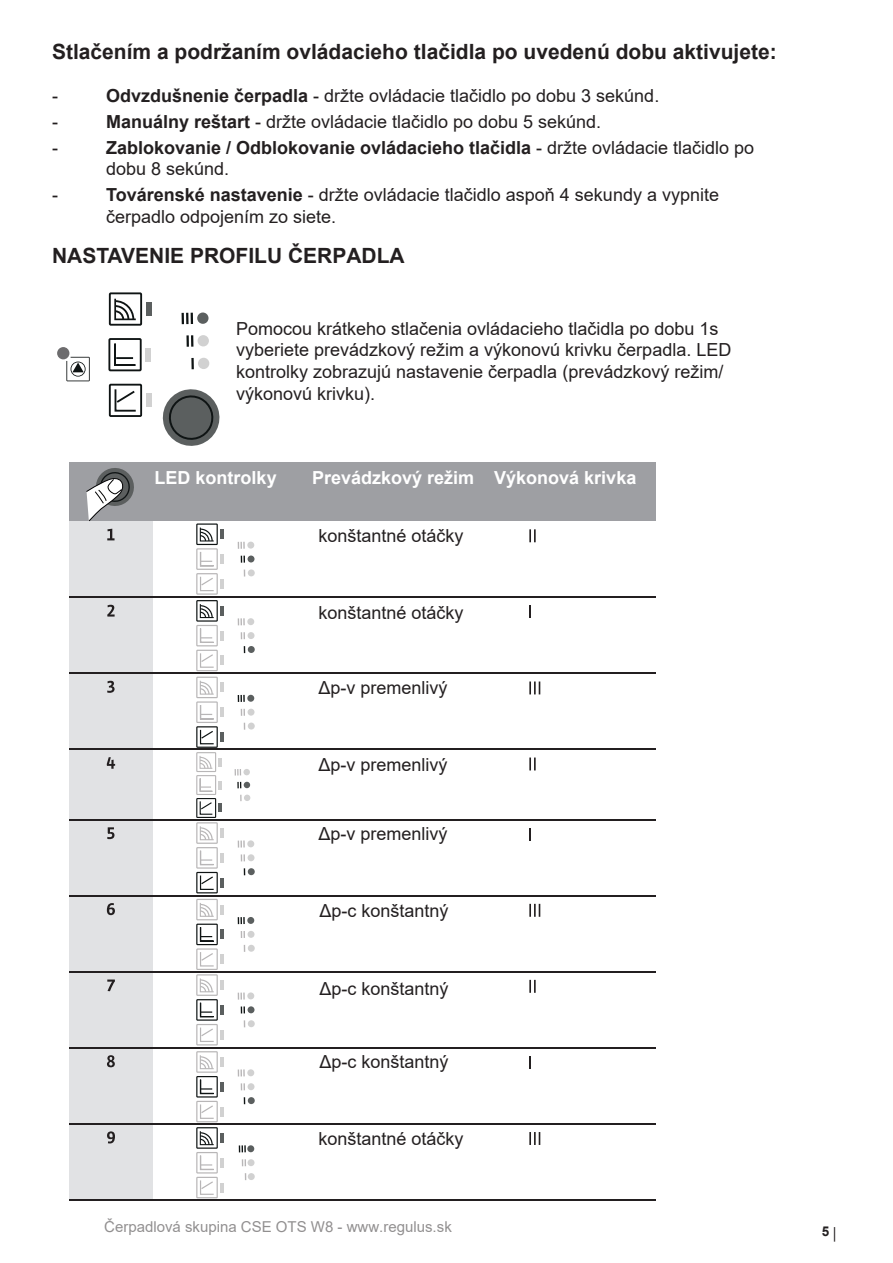
<style>
.page{position:relative;width:893px;height:1263px;background:#fff}
.page>*{position:absolute;margin:0;border:0;box-sizing:border-box;transform-origin:0 0}
.t1{font:700 21px "Arial";color:#231f20}
.t2{font:18px/21.6px "Arial";color:#231f20}
.t3{font:700 18px/21.6px "Arial";color:#231f20}
.t4{font:700 18px "Arial";color:#fff}
.t5{font:15px "Arial";color:#231f20}
.t6{font:700 13.5px "Arial";color:#231f20}
.s1{font-weight:700}
.s2{font-weight:400}
</style>
<div class="page">
<div style="left:69px;top:463px;width:235px;height:58px;background:#9e9fa3"></div>
<div style="left:304px;top:463px;width:216px;height:58px;background:#9e9fa3"></div>
<div style="left:520px;top:463px;width:135px;height:58px;background:#9e9fa3"></div>
<div style="left:69px;top:521px;width:84px;height:76px;background:#e1e2e4"></div>
<svg style="left:107px;top:529px;width:8px;height:11px"></svg>
<svg style="left:529px;top:529px;width:7px;height:13px"></svg>
<div style="left:69px;top:597px;width:84px;height:76px;background:#e1e2e4"></div>
<svg style="left:107px;top:605px;width:8px;height:11px"></svg>
<svg style="left:529px;top:605px;width:2px;height:13px"></svg>
<div style="left:69px;top:673px;width:84px;height:76px;background:#e1e2e4"></div>
<svg style="left:107px;top:681px;width:8px;height:12px"></svg>
<svg style="left:529px;top:681px;width:11px;height:13px"></svg>
<div style="left:69px;top:749px;width:84px;height:70px;background:#e1e2e4"></div>
<svg style="left:107px;top:757px;width:8px;height:12px"></svg>
<svg style="left:529px;top:757px;width:7px;height:13px"></svg>
<div style="left:69px;top:819px;width:84px;height:77px;background:#e1e2e4"></div>
<svg style="left:107px;top:827px;width:7px;height:12px"></svg>
<svg style="left:529px;top:828px;width:2px;height:13px"></svg>
<div style="left:69px;top:896px;width:84px;height:76px;background:#e1e2e4"></div>
<svg style="left:107px;top:903px;width:8px;height:12px"></svg>
<svg style="left:529px;top:904px;width:11px;height:13px"></svg>
<div style="left:69px;top:972px;width:84px;height:76px;background:#e1e2e4"></div>
<svg style="left:107px;top:979px;width:8px;height:12px"></svg>
<svg style="left:529px;top:980px;width:7px;height:13px"></svg>
<div style="left:69px;top:1048px;width:84px;height:76px;background:#e1e2e4"></div>
<svg style="left:107px;top:1055px;width:8px;height:12px"></svg>
<svg style="left:529px;top:1056px;width:2px;height:13px"></svg>
<div style="left:69px;top:1124px;width:84px;height:76px;background:#e1e2e4"></div>
<svg style="left:107px;top:1131px;width:8px;height:12px"></svg>
<svg style="left:529px;top:1132px;width:11px;height:13px"></svg>
<hr style="left:69px;top:597px;width:586px;height:1px;background:#231f20">
<hr style="left:69px;top:673px;width:586px;height:1px;background:#231f20">
<hr style="left:69px;top:749px;width:586px;height:1px;background:#231f20">
<hr style="left:69px;top:819px;width:586px;height:1px;background:#231f20">
<hr style="left:69px;top:895px;width:586px;height:1px;background:#231f20">
<hr style="left:69px;top:971px;width:586px;height:1px;background:#231f20">
<hr style="left:69px;top:1047px;width:586px;height:1px;background:#231f20">
<hr style="left:69px;top:1123px;width:586px;height:1px;background:#231f20">
<hr style="left:69px;top:1199px;width:586px;height:1px;background:#231f20">
<svg style="left:86px;top:468px;width:48px;height:54px"></svg>
<div style="left:57px;top:347px;width:12px;height:12px;background:#6d6c6e;border-radius:50%"></div>
<svg style="left:66px;top:357px;width:24px;height:24px"></svg>
<div style="left:197px;top:312px;width:12px;height:12px;background:#5b5f5f;border-radius:50%"></div>
<div style="left:198px;top:335px;width:11px;height:11px;background:#d1d1d1;border-radius:50%"></div>
<div style="left:198px;top:358px;width:11px;height:11px;background:#d1d1d1;border-radius:50%"></div>
<svg style="left:191px;top:358px;width:3px;height:11px"></svg>
<svg style="left:186px;top:335px;width:7px;height:12px"></svg>
<svg style="left:182px;top:313px;width:11px;height:11px"></svg>
<svg style="left:162px;top:389px;width:58px;height:57px"></svg>
<div style="left:146px;top:348px;width:5px;height:14px;background:#d1d1d1"></div>
<svg style="left:108px;top:338px;width:34px;height:34px"></svg>
<div style="left:146px;top:302px;width:5px;height:14px;background:#5b5f5f"></div>
<svg style="left:108px;top:292px;width:35px;height:34px"></svg>
<div style="left:146px;top:393px;width:5px;height:14px;background:#d1d1d1"></div>
<svg style="left:108px;top:383px;width:35px;height:34px"></svg>
<div style="left:247px;top:542px;width:7px;height:7px;background:#d1d1d1;border-radius:50%"></div>
<div style="left:248px;top:555px;width:7px;height:7px;background:#5b5f5f;border-radius:50%"></div>
<div style="left:248px;top:569px;width:7px;height:7px;background:#d1d1d1;border-radius:50%"></div>
<div style="left:247px;top:618px;width:7px;height:7px;background:#d1d1d1;border-radius:50%"></div>
<div style="left:248px;top:632px;width:7px;height:7px;background:#d1d1d1;border-radius:50%"></div>
<div style="left:248px;top:646px;width:7px;height:7px;background:#5b5f5f;border-radius:50%"></div>
<div style="left:247px;top:695px;width:7px;height:7px;background:#5b5f5f;border-radius:50%"></div>
<div style="left:248px;top:709px;width:7px;height:7px;background:#d1d1d1;border-radius:50%"></div>
<div style="left:248px;top:722px;width:7px;height:7px;background:#d1d1d1;border-radius:50%"></div>
<div style="left:247px;top:840px;width:7px;height:7px;background:#d1d1d1;border-radius:50%"></div>
<div style="left:248px;top:854px;width:7px;height:7px;background:#d1d1d1;border-radius:50%"></div>
<div style="left:248px;top:868px;width:7px;height:7px;background:#5b5f5f;border-radius:50%"></div>
<div style="left:247px;top:917px;width:7px;height:7px;background:#5b5f5f;border-radius:50%"></div>
<div style="left:248px;top:931px;width:7px;height:7px;background:#d1d1d1;border-radius:50%"></div>
<div style="left:248px;top:945px;width:7px;height:7px;background:#d1d1d1;border-radius:50%"></div>
<div style="left:247px;top:992px;width:7px;height:7px;background:#d1d1d1;border-radius:50%"></div>
<div style="left:248px;top:1006px;width:7px;height:7px;background:#5b5f5f;border-radius:50%"></div>
<div style="left:248px;top:1020px;width:7px;height:7px;background:#d1d1d1;border-radius:50%"></div>
<div style="left:247px;top:1069px;width:7px;height:7px;background:#d1d1d1;border-radius:50%"></div>
<div style="left:248px;top:1083px;width:7px;height:7px;background:#d1d1d1;border-radius:50%"></div>
<div style="left:248px;top:1097px;width:7px;height:7px;background:#5b5f5f;border-radius:50%"></div>
<div style="left:247px;top:1145px;width:7px;height:7px;background:#5b5f5f;border-radius:50%"></div>
<div style="left:248px;top:1159px;width:7px;height:7px;background:#d1d1d1;border-radius:50%"></div>
<div style="left:248px;top:1173px;width:7px;height:7px;background:#d1d1d1;border-radius:50%"></div>
<svg style="left:173px;top:523px;width:77px;height:676px"></svg>
<p class="t1" style="left:52px;top:37px;width:726px">Stlačením a podržaním ovládacieho tlačidla po uvedenú dobu aktivujete:</p>
<p class="t2" style="left:52px;top:85px;width:7px">-</p>
<p class="t2" style="left:106px;top:85px;width:555px"><span class="s1">Odvzdušnenie čerpadla</span> - držte ovládacie tlačidlo po dobu 3 sekúnd.</p>
<p class="t2" style="left:52px;top:111px;width:7px">-</p>
<p class="t2" style="left:106px;top:111px;width:497px"><span class="s1">Manuálny reštart</span> - držte ovládacie tlačidlo po dobu 5 sekúnd.</p>
<p class="t2" style="left:52px;top:137px;width:7px">-</p>
<p class="t3" style="left:106px;top:137px;width:650px">Zablokovanie / Odblokovanie ovládacieho tlačidla <span class="s2">- držte ovládacie tlačidlo po dobu 8 sekúnd.</span></p>
<p class="t2" style="left:52px;top:184px;width:7px">-</p>
<p class="t2" style="left:106px;top:184px;width:615px"><span class="s1">Továrenské nastavenie</span> - držte ovládacie tlačidlo aspoň 4 sekundy a vypnite čerpadlo odpojením zo siete.</p>
<p class="t1" style="left:52px;top:241px;width:354px">NASTAVENIE PROFILU ČERPADLA</p>
<p class="t2" style="left:236px;top:318px;width:497px">Pomocou krátkeho stlačenia ovládacieho tlačidla po dobu 1s vyberiete prevádzkový režim a výkonovú krivku čerpadla. LED kontrolky zobrazujú nastavenie čerpadla (prevádzkový režim/ výkonovú krivku).</p>
<p class="t4" style="left:155px;top:465px;width:124px">LED kontrolky</p>
<p class="t4" style="left:312px;top:465px;width:326px">Prevádzkový režim Výkonová krivka</p>
<p class="t2" style="left:318px;top:525px;width:147px">konštantné otáčky</p>
<p class="t2" style="left:318px;top:602px;width:147px">konštantné otáčky</p>
<p class="t2" style="left:318px;top:677px;width:131px">Δp-v premenlivý</p>
<p class="t2" style="left:318px;top:754px;width:131px">Δp-v premenlivý</p>
<p class="t2" style="left:318px;top:823px;width:131px">Δp-v premenlivý</p>
<p class="t2" style="left:319px;top:900px;width:131px">Δp-c konštantný</p>
<p class="t2" style="left:319px;top:977px;width:131px">Δp-c konštantný</p>
<p class="t2" style="left:319px;top:1050px;width:131px">Δp-c konštantný</p>
<p class="t2" style="left:318px;top:1127px;width:147px">konštantné otáčky</p>
<p class="t5" style="left:104px;top:1216px;width:349px">Čerpadlová skupina CSE OTS W8 - www.regulus.sk</p>
<p class="t6" style="left:822px;top:1222px;width:19px">5<sub>│</sub></p>
</div>
